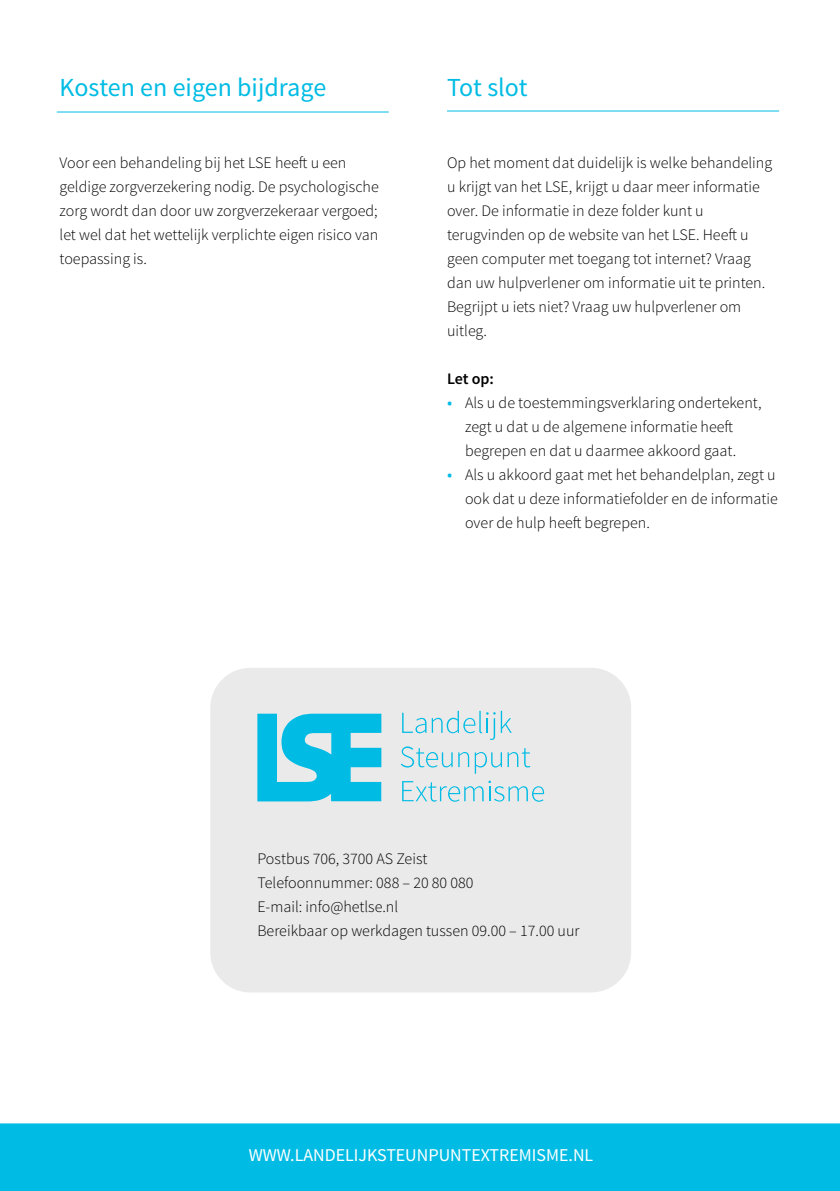
<style>
.page{position:relative;width:840px;height:1191px;background:#fff}
.page>*{position:absolute;margin:0;border:0;box-sizing:border-box;transform-origin:0 0}
.t1{font:26px "Source Sans Pro";color:#00bce4}
.t2{font:18px "Source Sans Pro";color:#fff}
.t3{font:300 16px/24px "Source Sans Pro";color:#000}
.t4{font:600 16px "Source Sans Pro";color:#000}
.s1{font-weight:400;font-size:17px;color:#00bce4}
</style>
<div class="page">
<div style="left:0;top:1123px;width:839px;height:68px;background:#00bce4"></div>
<div style="left:210px;top:668px;width:420px;height:324px;background:#eaeaeb;border-radius:40px"></div>
<hr style="left:57px;top:111px;width:331px;height:1px;background:#00bce4">
<svg style="left:402px;top:711px;width:109px;height:29px"></svg>
<svg style="left:401px;top:746px;width:51px;height:21px"></svg>
<svg style="left:458px;top:752px;width:43px;height:21px"></svg>
<svg style="left:507px;top:748px;width:23px;height:19px"></svg>
<svg style="left:402px;top:780px;width:142px;height:21px"></svg>
<svg style="left:257px;top:713px;width:124px;height:88px"></svg>
<hr style="left:447px;top:110px;width:331px;height:1px;background:#00bce4">
<h1 class="t1" style="left:60px;top:71px;width:268px">Kosten en eigen bijdrage</h1>
<p class="t3" style="left:60px;top:151px;width:320px">Voor een behandeling bij het LSE heeft u een geldige zorgverzekering nodig. De psychologische zorg wordt dan door uw zorgverzekeraar vergoed; let wel dat het wettelijk verplichte eigen risico van toepassing is.</p>
<h1 class="t1" style="left:447px;top:71px;width:82px">Tot slot</h1>
<p class="t3" style="left:447px;top:151px;width:326px">Op het moment dat duidelijk is welke behandeling u krijgt van het LSE, krijgt u daar meer informatie over. De informatie in deze folder kunt u terugvinden op de website van het LSE. Heeft u geen computer met toegang tot internet? Vraag dan uw hulpverlener om informatie uit te printen.<br>Begrijpt u iets niet? Vraag uw hulpverlener om uitleg.</p>
<p class="t4" style="left:447px;top:369px;width:48px">Let op:</p>
<p class="t3" style="left:465px;top:391px;width:298px;text-indent:-18px"><span class="s1">•</span> Als u de toestemmingsverklaring ondertekent, zegt u dat u de algemene informatie heeft begrepen en dat u daarmee akkoord gaat.</p>
<p class="t3" style="left:465px;top:463px;width:314px;text-indent:-18px"><span class="s1">•</span> Als u akkoord gaat met het behandelplan, zegt u ook dat u deze informatiefolder en de informatie over de hulp heeft begrepen.</p>
<p class="t3" style="left:257px;top:847px;width:323px">Postbus 706, 3700 AS Zeist<br>Telefoonnummer: 088 – 20 80 080<br>E-mail: info@hetlse.nl<br>Bereikbaar op werkdagen tussen 09.00 – 17.00 uur</p>
<p class="t2" style="left:248px;top:1143px;width:346px">WWW.LANDELIJKSTEUNPUNTEXTREMISME.NL</p>
</div>
